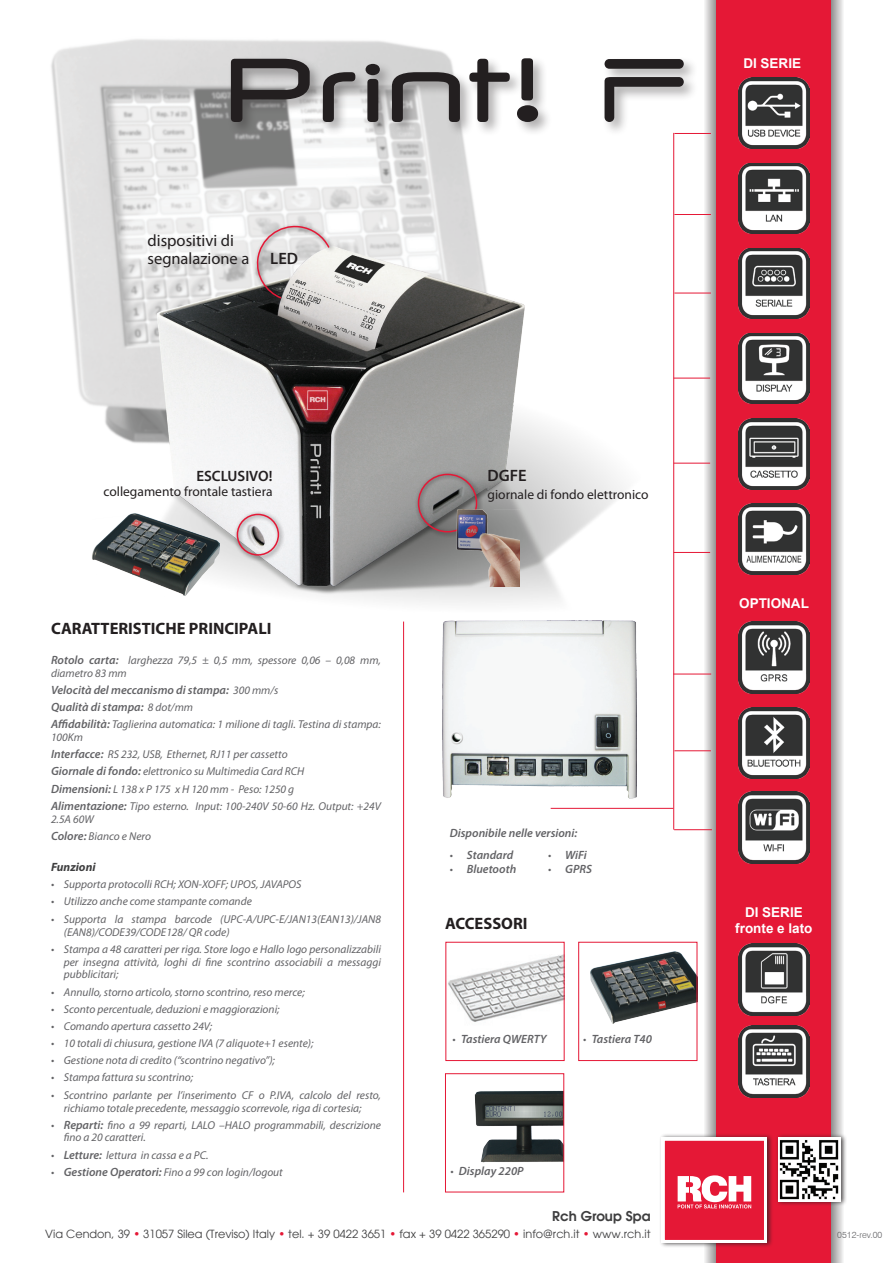
<style>
.page{position:relative;width:893px;height:1263px;background:#fff}
.page>*{position:absolute;margin:0;border:0;box-sizing:border-box;transform-origin:0 0}
.t1{font:700 16.5px "Myriad Pro";color:#231f20}
.t2{font:16.5px/18px "Myriad Pro";color:#231f20}
.t3{font:600 16.5px "Myriad Pro";color:#231f20}
.t4{font:600 15px "Myriad Pro";color:#231f20}
.t5{font:13.5px "Myriad Pro";color:#231f20}
.t6{font:700 13.5px/16.2px "Arial";color:#fff;text-align:center}
.t7{font:600 13.5px "Avant Garde";color:#3e3e3f}
.t8{font:italic 600 12px/17.1px "Myriad Pro";color:#636366}
.t9{font:italic 700 12px "Myriad Pro";color:#3e3e3f}
.t10{font:italic 11.4px/12.9px "Myriad Pro";color:#636366}
.t11{font:11.25px "Avant Garde";color:#3e3e3f}
.t12{font:300 9px "Swiss 721 BT";color:#636366}
.s1{font-weight:600;font-size:12px}
.s2{font-weight:400;font-size:11.4px}
.s3{color:#e51836}
</style>
<div class="page">
<svg style="left:704px;top:0;width:139px;height:1263px;background:#c2c1c2"></svg>
<div style="left:716px;top:0;width:115px;height:1263px;background:#e51836"></div>
<div style="left:659px;top:1133px;width:115px;height:115px;background:#231f20;opacity:.75"></div>
<div style="left:662px;top:1137px;width:105px;height:106px;background:#fff"></div>
<div style="left:664px;top:1140px;width:101px;height:101px;background:#e51836"></div>
<svg style="left:678px;top:1175px;width:73px;height:33px"></svg>
<div style="left:663px;top:1139px;width:102px;height:102px;border:2px solid #fff"></div>
<img style="left:51px;top:39px;width:573px;height:565px">
<img style="left:739px;top:163px;width:70px;height:71px">
<img style="left:739px;top:333px;width:70px;height:71px">
<img style="left:739px;top:248px;width:70px;height:71px">
<img style="left:739px;top:78px;width:70px;height:71px">
<img style="left:739px;top:622px;width:70px;height:71px">
<img style="left:739px;top:418px;width:70px;height:71px">
<img style="left:739px;top:503px;width:70px;height:71px">
<img style="left:739px;top:944px;width:70px;height:71px">
<img style="left:739px;top:1026px;width:70px;height:71px">
<div style="left:228px;top:55px;width:470px;height:82px;background:#231f20;opacity:.36"></div>
<svg style="left:604px;top:59px;width:80px;height:63px"></svg>
<svg style="left:231px;top:59px;width:79px;height:63px;background:#706e6f"></svg>
<svg style="left:323px;top:72px;width:32px;height:50px"></svg>
<svg style="left:366px;top:64px;width:14px;height:58px"></svg>
<svg style="left:392px;top:72px;width:68px;height:50px;background:#828080"></svg>
<svg style="left:469px;top:59px;width:41px;height:63px"></svg>
<svg style="left:517px;top:58px;width:21px;height:64px"></svg>
<hr style="left:674px;top:133px;width:37px;height:1px;background:#e51836">
<hr style="left:674px;top:214px;width:37px;height:1px;background:#e51836">
<hr style="left:674px;top:293px;width:37px;height:1px;background:#e51836">
<hr style="left:674px;top:378px;width:36px;height:1px;background:#e51836">
<hr style="left:674px;top:463px;width:36px;height:1px;background:#e51836">
<hr style="left:674px;top:552px;width:36px;height:1px;background:#e51836">
<hr style="left:673px;top:674px;width:38px;height:1px;background:#e51836">
<hr style="left:551px;top:808px;width:122px;height:1px;background:#e51836">
<div style="left:415px;top:470px;width:68px;height:68px;background:#231f20;opacity:.75"></div>
<div style="left:418px;top:474px;width:59px;height:58px;border:2px solid #e51836;border-radius:50%"></div>
<img style="left:455px;top:510px;width:65px;height:77px">
<img style="left:442px;top:620px;width:194px;height:178px">
<hr style="left:673px;top:133px;width:1px;height:697px;background:#e51836">
<hr style="left:403px;top:621px;width:1px;height:571px;background:#e51836">
<img style="left:448px;top:955px;width:114px;height:67px">
<img style="left:590px;top:952px;width:105px;height:72px">
<div style="left:578px;top:942px;width:119px;height:119px;border:1px solid #e51836"></div>
<img style="left:474px;top:1090px;width:88px;height:73px">
<div style="left:445px;top:1073px;width:119px;height:119px;border:1px solid #e51836"></div>
<img style="left:91px;top:513px;width:128px;height:83px">
<div style="left:233px;top:510px;width:52px;height:52px;background:#231f20;opacity:.75"></div>
<div style="left:237px;top:514px;width:42px;height:42px;border:2px solid #e51836;border-radius:50%"></div>
<div style="left:254px;top:223px;width:81px;height:81px;background:#231f20;opacity:.75"></div>
<svg style="left:254px;top:223px;width:77px;height:77px;background:#d0c7c7"></svg>
<img style="left:739px;top:792px;width:70px;height:71px">
<img style="left:739px;top:707px;width:70px;height:71px">
<hr style="left:674px;top:750px;width:37px;height:1px;background:#e51836">
<hr style="left:674px;top:829px;width:38px;height:1px;background:#e51836">
<div style="left:776px;top:1133px;width:71px;height:73px;background:#231f20;opacity:.75"></div>
<svg style="left:778px;top:1137px;width:62px;height:65px"></svg>
<img style="left:780px;top:1139px;width:58px;height:61px">
<h1 class="t2" style="left:148px;top:231px;width:103px">dispositivi di segnalazione a</h1>
<h1 class="t3" style="left:270px;top:248px;width:29px">LED</h1>
<h2 class="t4" style="left:196px;top:467px;width:78px">ESCLUSIVO!</h2>
<p class="t5" style="left:103px;top:483px;width:171px">collegamento frontale tastiera</p>
<h1 class="t1" style="left:51px;top:618px;width:222px">CARATTERISTICHE PRINCIPALI</h1>
<p class="t10" style="left:51px;top:653px;width:331px"><span class="s1">Rotolo carta:</span> larghezza 79,5 ± 0,5 mm, spessore 0,06 – 0,08 mm, diametro 83 mm</p>
<p class="t8" style="left:51px;top:681px;width:229px">Velocità del meccanismo di stampa: <span class="s2">300 mm/s<br></span>Qualità di stampa: <span class="s2">8 dot/mm</span></p>
<p class="t10" style="left:51px;top:718px;width:331px"><span class="s1">Affidabilità:</span> Taglierina automatica: 1 milione di tagli. Testina di stampa:<br>100Km</p>
<p class="t10" style="left:51px;top:746px;width:331px;line-height:17.1px"><span class="s1">Interfacce:</span> RS 232, USB, Ethernet, RJ11 per cassetto<br><span class="s1">Giornale di fondo:</span> elettronico su Multimedia Card RCH<br><span class="s1">Dimensioni:</span> L 138 x P 175 x H 120 mm - Peso: 1250 g<br><span class="s1">Alimentazione:</span> Tipo esterno. Input: 100-240V 50-60 Hz. Output: +24V</p>
<p class="t10" style="left:51px;top:810px;width:102px;line-height:17.1px">2.5A 60W<br><span class="s1">Colore:</span> Bianco e Nero</p>
<p class="t9" style="left:51px;top:859px;width:46px">Funzioni</p>
<p class="t10" style="left:51px;top:878px;width:252px">• Supporta protocolli RCH; XON-XOFF; UPOS, JAVAPOS</p>
<p class="t10" style="left:51px;top:895px;width:202px">• Utilizzo anche come stampante comande</p>
<p class="t10" style="left:64px;top:912px;width:319px;text-indent:-13px">• Supporta la stampa barcode (UPC-A/UPC-E/JAN13(EAN13)/JAN8 (EAN8)/CODE39/CODE128/ QR code)</p>
<p class="t10" style="left:64px;top:942px;width:319px;text-align:justify;text-indent:-13px">• Stampa a 48 caratteri per riga. Store logo e Hallo logo personalizzabili per insegna attività, loghi di fine scontrino associabili a messaggi pubblicitari;</p>
<p class="t10" style="left:51px;top:985px;width:255px">• Annullo, storno articolo, storno scontrino, reso merce;</p>
<p class="t10" style="left:51px;top:1002px;width:230px">• Sconto percentuale, deduzioni e maggiorazioni;</p>
<p class="t10" style="left:51px;top:1019px;width:163px">• Comando apertura cassetto 24V;</p>
<p class="t10" style="left:51px;top:1037px;width:264px">• 10 totali di chiusura, gestione IVA (7 aliquote+1 esente);</p>
<p class="t10" style="left:51px;top:1054px;width:225px">• Gestione nota di credito (“scontrino negativo”);</p>
<p class="t10" style="left:51px;top:1071px;width:144px">• Stampa fattura su scontrino;</p>
<p class="t10" style="left:51px;top:1088px;width:331px;text-align:center">• Scontrino parlante per l’inserimento CF o P.IVA, calcolo del resto, richiamo totale precedente, messaggio scorrevole, riga di cortesia;</p>
<p class="t10" style="left:64px;top:1118px;width:319px;text-indent:-13px">• <span class="s1">Reparti:</span> fino a 99 reparti, LALO –HALO programmabili, descrizione fino a 20 caratteri.</p>
<p class="t10" style="left:51px;top:1148px;width:159px">• <span class="s1">Letture:</span> lettura in cassa e a PC.</p>
<p class="t10" style="left:51px;top:1165px;width:233px">• <span class="s1">Gestione Operatori:</span> Fino a 99 con login/logout</p>
<h1 class="t3" style="left:488px;top:465px;width:41px">DGFE</h1>
<p class="t5" style="left:488px;top:486px;width:162px">giornale di fondo elettronico</p>
<p class="t8" style="left:450px;top:824px;width:129px">Disponibile nelle versioni:</p>
<p class="t8" style="left:450px;top:846px;width:65px"><span class="s2">•</span> Standard</p>
<p class="t8" style="left:450px;top:860px;width:68px"><span class="s2">•</span> Bluetooth</p>
<p class="t8" style="left:548px;top:846px;width:40px"><span class="s2">•</span> WiFi</p>
<p class="t8" style="left:548px;top:860px;width:45px"><span class="s2">•</span> GPRS</p>
<h1 class="t1" style="left:445px;top:912px;width:84px">ACCESSORI</h1>
<p class="t8" style="left:453px;top:1030px;width:96px"><span class="s2">•</span> Tastiera QWERTY</p>
<p class="t8" style="left:583px;top:1030px;width:70px"><span class="s2">•</span> Tastiera T40</p>
<p class="t8" style="left:450px;top:1162px;width:75px"><span class="s2">•</span> Display 220P</p>
<p class="t6" style="left:743px;top:56px;width:59px">DI SERIE</p>
<p class="t6" style="left:739px;top:595px;width:71px">OPTIONAL</p>
<p class="t6" style="left:735px;top:904px;width:79px">DI SERIE fronte e lato</p>
<p class="t7" style="left:552px;top:1207px;width:100px">Rch Group Spa</p>
<p class="t11" style="left:45px;top:1227px;width:607px">Via Cendon, 39 <span class="s3">•</span> 31057 Silea (Treviso) Italy <span class="s3">•</span> tel. + 39 0422 3651 <span class="s3">•</span> fax + 39 0422 365290 <span class="s3">•</span> info@rch.it <span class="s3">•</span> www.rch.it</p>
<p class="t12" style="left:837px;top:1229px;width:47px">0512-rev.00</p>
</div>
